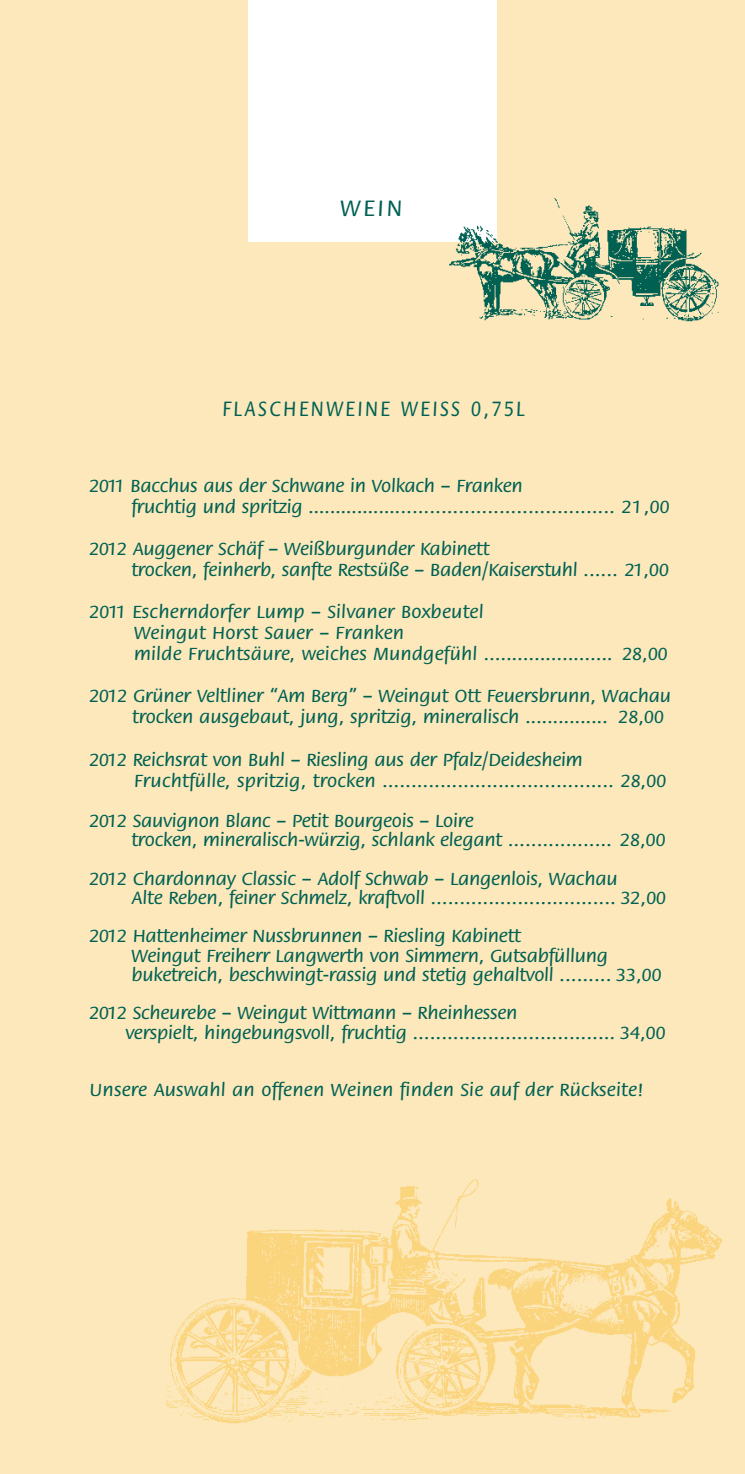
<style>
.page{position:relative;width:745px;height:1474px;background:#fff}
.page>*{position:absolute;margin:0;border:0;box-sizing:border-box;transform-origin:0 0}
.t1{font:500 24.5px "Flora";color:#006153}
.t2{font:500 22.75px "Flora";letter-spacing:.12em;color:#006153;scale:.9 1}
.t3{font:500 19.25px/19.2px "Flora";letter-spacing:-.01em;color:#006153;scale:1.05 1}
.t4{font:500 19.25px/21px "Flora";letter-spacing:.01em;color:#006153;scale:1.05 1}
</style>
<div class="page">
<div style="left:0;top:0;width:744px;height:1473px;background:#fce8bb"></div>
<div style="left:248px;top:0;width:248px;height:241px;background:#fff"></div>
<img style="left:429px;top:187px;width:290px;height:135px">
<img style="left:166px;top:1179px;width:556px;height:245px">
<p class="t1" style="left:340px;top:198px;width:63px">WEIN</p>
<p class="t2" style="left:222px;top:399px;width:337px">FLASCHENWEINE WEISS 0,75L</p>
<p class="t3" style="left:131px;top:477px;width:513px;line-height:21px;text-indent:-42px">2011 Bacchus aus der Schwane in Volkach – Franken<br>fruchtig und spritzig ...................................................... 21,00</p>
<p class="t3" style="left:131px;top:540px;width:513px;line-height:21px;text-indent:-42px">2012 Auggener Schäf – Weißburgunder Kabinett<br>trocken, feinherb, sanfte Restsüße – Baden/Kaiserstuhl ...... 21,00</p>
<p class="t4" style="left:134px;top:603px;width:509px;text-indent:-44px">2011 Escherndorfer Lump – Silvaner Boxbeutel<br>Weingut Horst Sauer – Franken<br>milde Fruchtsäure, weiches Mundgefühl ....................... 28,00</p>
<p class="t3" style="left:132px;top:687px;width:514px;line-height:21px;text-indent:-42px">2012 Grüner Veltliner “Am Berg” – Weingut Ott Feuersbrunn, Wachau trocken ausgebaut, jung, spritzig, mineralisch ............... 28,00</p>
<p class="t3" style="left:134px;top:750px;width:507px;line-height:21px;text-indent:-44px">2012 Reichsrat von Buhl – Riesling aus der Pfalz/Deidesheim<br>Fruchtfülle, spritzig, trocken ........................................ 28,00</p>
<p class="t3" style="left:131px;top:812px;width:510px;text-indent:-42px">2012 Sauvignon Blanc – Petit Bourgeois – Loire<br>trocken, mineralisch-würzig, schlank elegant .................. 28,00</p>
<p class="t3" style="left:131px;top:870px;width:510px;text-indent:-42px">2012 Chardonnay Classic – Adolf Schwab – Langenlois, Wachau<br>Alte Reben, feiner Schmelz, kraftvoll ................................ 32,00</p>
<p class="t3" style="left:131px;top:927px;width:506px;text-indent:-42px">2012 Hattenheimer Nussbrunnen – Riesling Kabinett<br>Weingut Freiherr Langwerth von Simmern, Gutsabfüllung buketreich, beschwingt-rassig und stetig gehaltvoll ......... 33,00</p>
<p class="t3" style="left:125px;top:1004px;width:515px;text-indent:-36px">2012 Scheurebe – Weingut Wittmann – Rheinhessen<br>verspielt, hingebungsvoll, fruchtig ................................... 34,00</p>
<p class="t4" style="left:90px;top:1080px;width:529px">Unsere Auswahl an offenen Weinen finden Sie auf der Rückseite!</p>
</div>
